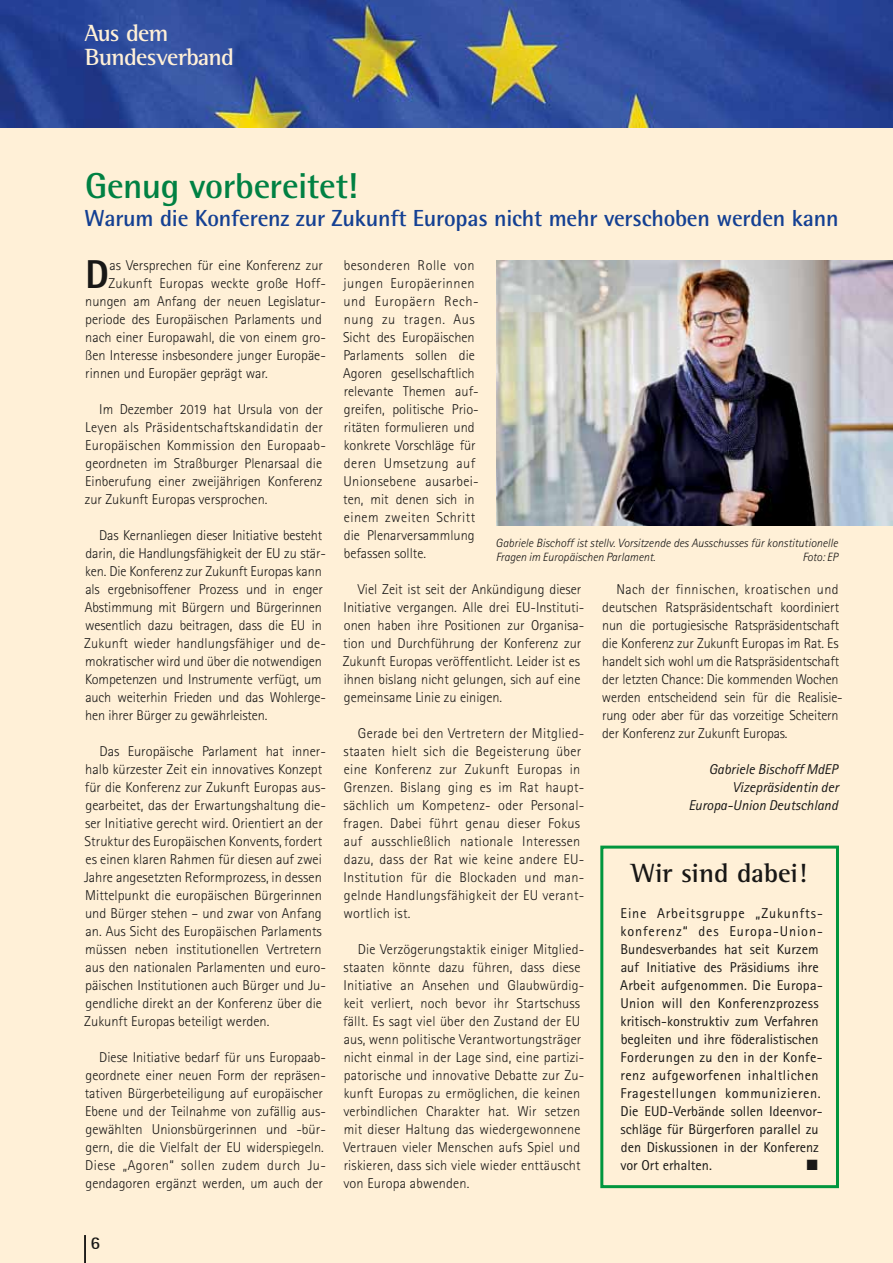
<style>
.page{position:relative;width:893px;height:1263px;background:#fff0d7}
.page>*{position:absolute;margin:0;border:0;box-sizing:border-box;transform-origin:0 0}
.t1{font:800 40.35px "Rotis Sans Serif Std";color:#181716}
.t2{font:700 36px "Rotis Semi Sans Std";letter-spacing:-.01em;color:#008143}
.t3{font:700 27px "Rotis Semi Serif Std";color:#181716}
.t4{font:700 24px/24px "Rotis Semi Serif Std";letter-spacing:-.03em;color:#fff0d7}
.t5{font:700 23.25px "Rotis Semi Sans Std";letter-spacing:-.01em;color:#144093}
.t6{font:700 18px "Rotis Sans Serif";color:#181716}
.t7{font:300 14.25px/18px "Rotis Sans Serif Std";color:#181716}
.t8{font:14.25px/18px "Rotis Sans Serif Std";color:#181716}
.t9{font:300 14.25px/18px "Rotis Sans Serif Std";letter-spacing:.02em;color:#181716}
.t10{font:italic 14.25px/18px "Rotis Sans Serif Std";color:#181716;text-align:right}
.t11{font:14.25px "Zapf Dingbats";color:#181716}
.t12{font:italic 300 12px/14.4px "Rotis Sans Serif Std";color:#181716}
</style>
<div class="page">
<img style="left:0;top:0;width:892px;height:128px">
<hr style="left:84px;top:1235px;width:2px;height:28px;background:#181716">
<img style="left:496px;top:260px;width:397px;height:265px">
<div style="left:600px;top:845px;width:239px;height:343px;border:3px solid #00963e"></div>
<h3 class="t4" style="left:84px;top:21px;width:151px">Aus dem<br>Bundesverband</h3>
<h2 class="t2" style="left:85px;top:164px;width:274px">Genug vorbereitet!</h2>
<h3 class="t5" style="left:84px;top:204px;width:756px">Warum die Konferenz zur Zukunft Europas nicht mehr verschoben werden kann</h3>
<h1 class="t1" style="left:85px;top:249px;width:25px">D</h1>
<p class="t7" style="left:110px;top:256px;width:215px">as Versprechen für eine Konferenz zur</p>
<p class="t7" style="left:108px;top:274px;width:219px">Zukunft Europas weckte große Hoff-</p>
<p class="t7" style="left:85px;top:292px;width:242px">nungen am Anfang der neuen Legislatur-</p>
<p class="t7" style="left:85px;top:310px;width:238px">periode des Europäischen Parlaments und</p>
<p class="t7" style="left:85px;top:328px;width:242px">nach einer Europawahl, die von einem gro-</p>
<p class="t7" style="left:85px;top:346px;width:242px">ßen Interesse insbesondere junger Europäe-</p>
<p class="t7" style="left:85px;top:364px;width:184px">rinnen und Europäer geprägt war.</p>
<p class="t7" style="left:85px;top:400px;width:243px;text-indent:14px">Im Dezember 2019 hat Ursula von der Leyen als Präsidentschaftskandidatin der Europäischen Kommission den Europaab&shy;geordneten im Straßburger Plenarsaal die Einberufung einer zweijährigen Konferenz zur Zukunft Europas versprochen.</p>
<p class="t7" style="left:84px;top:526px;width:243px;text-indent:15px">Das Kernanliegen dieser Initiative besteht darin, die Handlungsfähigkeit der EU zu stär&shy;ken. Die Konferenz zur Zukunft Europas kann als ergebnisoffener Prozess und in enger Abstimmung mit Bürgern und Bürgerinnen wesentlich dazu beitragen, dass die EU in Zukunft wieder handlungsfähiger und de&shy;mokratischer wird und über die notwendigen Kompetenzen und Instrumente verfügt, um auch weiterhin Frieden und das Wohlerge&shy;hen ihrer Bürger zu gewährleisten.</p>
<p class="t7" style="left:84px;top:742px;width:243px;text-indent:15px">Das Europäische Parlament hat inner&shy;halb kürzester Zeit ein innovatives Konzept für die Konferenz zur Zukunft Europas aus&shy;gearbeitet, das der Erwartungshaltung die&shy;ser Initiative gerecht wird. Orientiert an der Struktur des Europäischen Konvents, fordert es einen klaren Rahmen für diesen auf zwei Jahre angesetzten Reformprozess, in dessen Mittelpunkt die europäischen Bürgerinnen und Bürger stehen – und zwar von Anfang an. Aus Sicht des Europäischen Parlaments müssen neben institutionellen Vertretern aus den nationalen Parlamenten und euro&shy;päischen Institutionen auch Bürger und Ju&shy;gendliche direkt an der Konferenz über die Zukunft Europas beteiligt werden.</p>
<p class="t7" style="left:85px;top:1048px;width:243px;text-indent:14px">Diese Initiative bedarf für uns Europaab&shy;geordnete einer neuen Form der repräsen&shy;tativen Bürgerbeteiligung auf europäischer Ebene und der Teilnahme von zufällig aus&shy;gewählten Unionsbürgerinnen und -bür&shy;gern, die die Vielfalt der EU widerspiegeln.<br>Diese „Agoren“ sollen zudem durch Ju&shy;gendagoren ergänzt werden, um auch der</p>
<p class="t7" style="left:343px;top:256px;width:137px">besonderen Rolle von jungen Europäerinnen und Europäern Rech&shy;nung zu tragen. Aus<br>Sicht des Europäischen<br>Parlaments sollen die<br>Agoren gesellschaftlich relevante Themen auf&shy;greifen, politische Prio&shy;ritäten formulieren und konkrete Vorschläge für deren Umsetzung auf<br>Unionsebene ausarbei&shy;ten, mit denen sich in einem zweiten Schritt die Plenarversammlung befassen sollte.</p>
<p class="t7" style="left:343px;top:580px;width:243px;text-indent:15px">Viel Zeit ist seit der Ankündigung dieser Initiative vergangen. Alle drei EU-Instituti&shy;onen haben ihre Positionen zur Organisa&shy;tion und Durchführung der Konferenz zur Zukunft Europas veröffentlicht. Leider ist es ihnen bislang nicht gelungen, sich auf eine gemeinsame Linie zu einigen.</p>
<p class="t9" style="left:343px;top:724px;width:243px;text-indent:15px">Gerade bei den Vertretern der Mitglied&shy;staaten hielt sich die Begeisterung über eine Konferenz zur Zukunft Europas in Grenzen. Bislang ging es im Rat haupt&shy;sächlich um Kompetenz- oder Personal&shy;fragen. Dabei führt genau dieser Fokus auf ausschließlich nationale Interessen dazu, dass der Rat wie keine andere EU-Institution für die Blockaden und man&shy;gelnde Handlungsfähigkeit der EU verant&shy;wortlich ist.</p>
<p class="t7" style="left:343px;top:940px;width:243px;text-indent:15px">Die Verzögerungstaktik einiger Mitglied&shy;staaten könnte dazu führen, dass diese Initiative an Ansehen und Glaubwürdig&shy;keit verliert, noch bevor ihr Startschuss fällt. Es sagt viel über den Zustand der EU aus, wenn politische Verantwortungsträger nicht einmal in der Lage sind, eine partizi&shy;patorische und innovative Debatte zur Zu&shy;kunft Europas zu ermöglichen, die keinen verbindlichen Charakter hat. Wir setzen mit dieser Haltung das wiedergewonnene Vertrauen vieler Menschen aufs Spiel und riskieren, dass sich viele wieder enttäuscht von Europa abwenden.</p>
<p class="t12" style="left:496px;top:536px;width:344px">Gabriele Bischoff ist stellv. Vorsitzende des Ausschusses für konstitutionelle<br>Fragen im Europäischen Parlament.</p>
<p class="t12" style="left:802px;top:550px;width:37px">Foto: EP</p>
<p class="t7" style="left:602px;top:580px;width:242px;text-indent:15px">Nach der finnischen, kroatischen und deutschen Ratspräsidentschaft koordiniert nun die portugiesische Ratspräsidentschaft die Konferenz zur Zukunft Europas im Rat. Es handelt sich wohl um die Ratspräsidentschaft der letzten Chance: Die kommenden Wochen werden entscheidend sein für die Realisie&shy;rung oder aber für das vorzeitige Scheitern der Konferenz zur Zukunft Europas.</p>
<p class="t10" style="left:688px;top:760px;width:152px">Gabriele Bischoff MdEP<br>Vizepräsidentin der<br>Europa-Union Deutschland</p>
<h3 class="t3" style="left:631px;top:857px;width:177px">Wir sind dabei!</h3>
<p class="t8" style="left:620px;top:904px;width:204px">Eine Arbeitsgruppe „Zukunfts&shy;konferenz“ des Europa-Union-Bundesverbandes hat seit Kurzem auf Initiative des Präsidiums ihre Arbeit aufgenommen. Die Europa-Union will den Konferenzprozess kritisch-konstruktiv zum Verfahren begleiten und ihre föderalistischen Forderungen zu den in der Konfe&shy;renz aufgeworfenen inhaltlichen Fragestellungen kommunizieren.<br>Die EUD-Verbände sollen Ideenvor&shy;schläge für Bürgerforen parallel zu den Diskussionen in der Konferenz vor Ort erhalten.</p>
<p class="t11" style="left:807px;top:1159px;width:12px">■</p>
<p class="t6" style="left:91px;top:1232px;width:11px">6</p>
</div>
